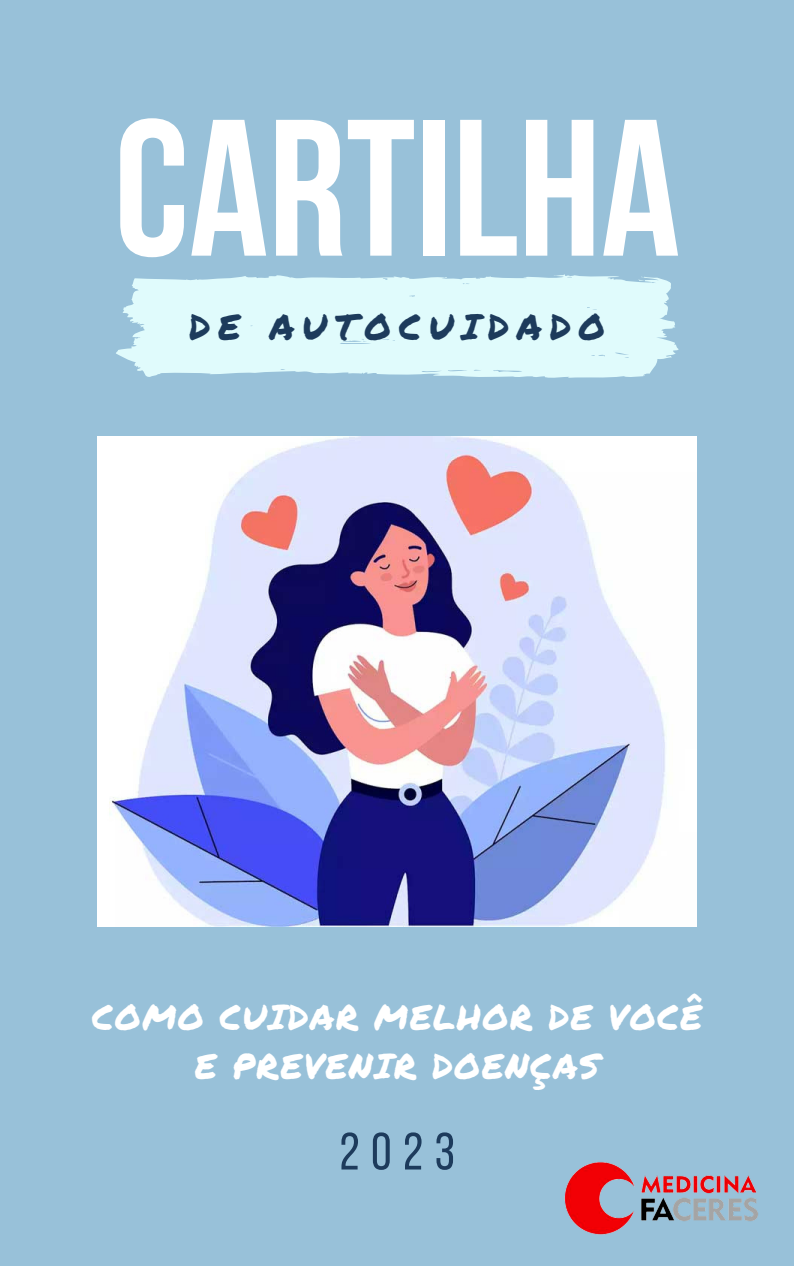
<style>
.page{position:relative;width:794px;height:1266px;background:#fff}
.page>*{position:absolute;margin:0;border:0;box-sizing:border-box;transform-origin:0 0}
.t1{font:700 194.02px "Bebas Neue";color:#fff}
.t2{font:52.43px "Bebas Neue";color:#1d3b5c}
.t3{font:35.85px "Permanent Marker";letter-spacing:.215em;color:#1d3b5c}
.t4{font:35.1px/48.3px "Permanent Marker";letter-spacing:.04em;color:#fff;text-align:center}
</style>
<div class="page">
<div style="left:0;top:0;width:793px;height:1266px;background:#98c1d9"></div>
<svg style="left:116px;top:274px;width:562px;height:104px;background:#d7f4f7"></svg>
<img style="left:564px;top:1162px;width:194px;height:73px">
<img style="left:97px;top:436px;width:599px;height:490px">
<h1 class="t1" style="left:114px;top:110px;width:567px">CARTILHA</h1>
<p class="t3" style="left:189px;top:300px;width:417px">DE AUTOCUIDADO</p>
<p class="t4" style="left:92px;top:992px;width:611px">COMO CUIDAR MELHOR DE VOCÊ<br>E PREVENIR DOENÇAS</p>
<h2 class="t2" style="left:339px;top:1130px;width:117px">2023</h2>
</div>
